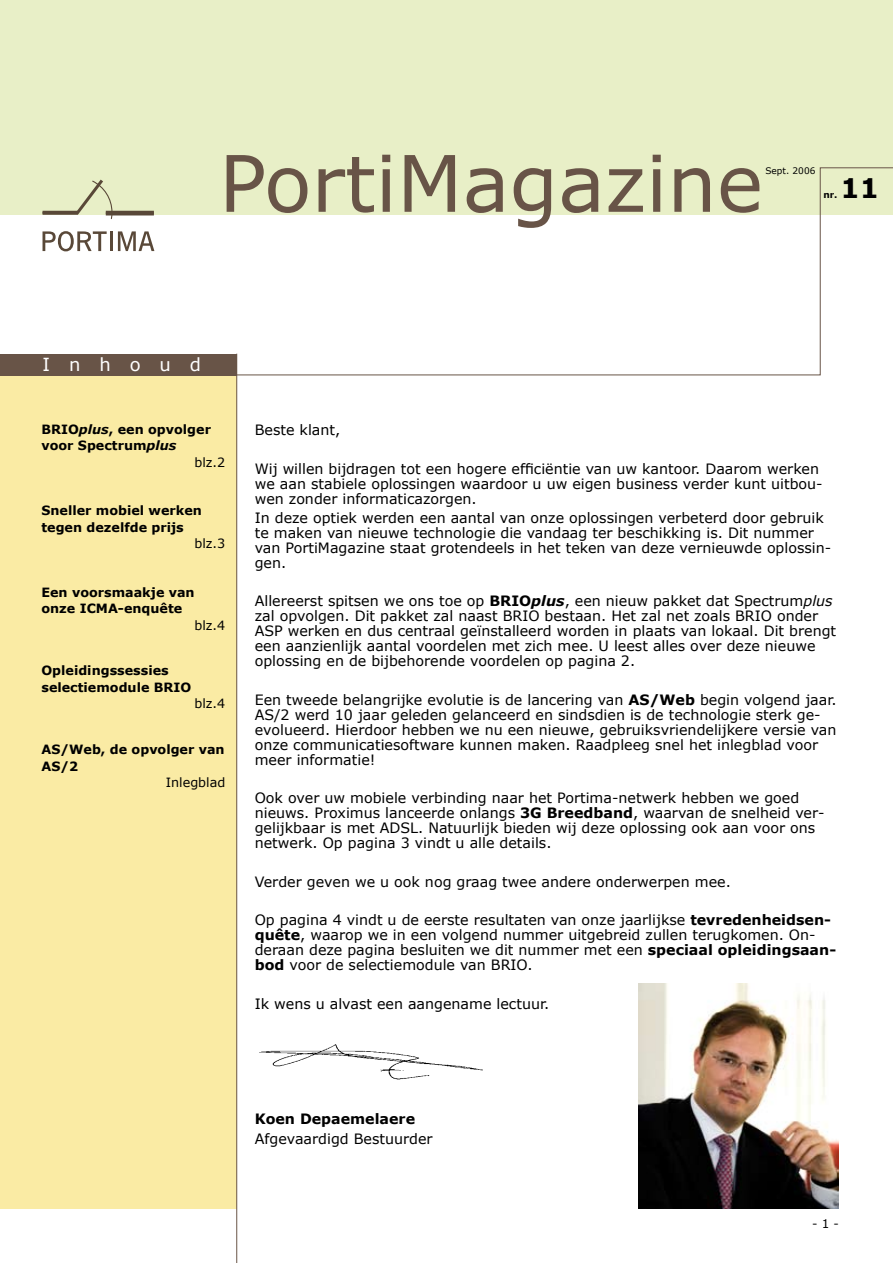
<style>
.page{position:relative;width:893px;height:1263px;background:#fff}
.page>*{position:absolute;margin:0;border:0;box-sizing:border-box;transform-origin:0 0}
.t1{font:78px "Verdana";color:#685447}
.t2{font:700 27px "Verdana";color:#000}
.t3{font:18px "Verdana";letter-spacing:1.05em;color:#fff}
.t4{font:14.25px/15px "Verdana";color:#000}
.t5{font:700 14.25px "Verdana";color:#000}
.t6{font:700 12.75px/16.5px "Verdana";color:#000}
.t7{font:12.75px "Verdana";color:#000}
.t8{font:12px "Verdana";color:#000}
.t9{font:9px "Verdana";color:#000}
.t10{font:700 9px "Verdana";color:#000}
.s1{font-style:italic}
.s2{font-weight:700}
.s3{font-weight:700;font-style:italic}
</style>
<div class="page">
<div style="left:0;top:376px;width:237px;height:833px;background:#faeba4"></div>
<div style="left:0;top:0;width:893px;height:215px;background:#e8efc7"></div>
<hr style="left:236px;top:354px;width:1px;height:909px;background:#685447">
<svg style="left:0;top:167px;width:893px;height:209px"></svg>
<div style="left:0;top:354px;width:237px;height:21px;background:#685447"></div>
<svg style="left:43px;top:231px;width:64px;height:20px"></svg>
<hr style="left:110px;top:231px;width:3px;height:20px;background:#594838">
<svg style="left:118px;top:231px;width:36px;height:20px"></svg>
<svg style="left:43px;top:180px;width:111px;height:40px"></svg>
<hr style="left:106px;top:212px;width:48px;height:3px;background:#594838">
<hr style="left:43px;top:211px;width:35px;height:3px;background:#594838">
<img style="left:259px;top:1044px;width:224px;height:36px">
<img style="left:638px;top:983px;width:201px;height:226px">
<h1 class="t1" style="left:219px;top:134px;width:546px">PortiMagazine</h1>
<p class="t9" style="left:765px;top:165px;width:52px">Sept. 2006</p>
<h2 class="t2" style="left:841px;top:171px;width:40px">11</h2>
<p class="t10" style="left:823px;top:189px;width:16px">nr.</p>
<p class="t3" style="left:43px;top:353px;width:160px">Inhoud</p>
<p class="t6" style="left:41px;top:421px;width:171px">BRIO<span class="s1">plus</span>, een opvolger</p>
<p class="t6" style="left:41px;top:437px;width:137px">voor Spectrum<span class="s1">plus</span></p>
<p class="t7" style="left:194px;top:454px;width:32px">blz.2</p>
<p class="t6" style="left:41px;top:502px;width:162px">Sneller mobiel werken tegen dezelfde prijs</p>
<p class="t7" style="left:194px;top:535px;width:32px">blz.3</p>
<p class="t6" style="left:41px;top:583px;width:155px">Een voorsmaakje van onze ICMA-enquête</p>
<p class="t7" style="left:194px;top:617px;width:32px">blz.4</p>
<p class="t6" style="left:41px;top:662px;width:151px">Opleidingssessies selectiemodule BRIO</p>
<p class="t7" style="left:194px;top:696px;width:32px">blz.4</p>
<p class="t6" style="left:41px;top:741px;width:185px">AS/Web, de opvolger van<br>AS/2</p>
<p class="t7" style="left:166px;top:775px;width:61px">Inlegblad</p>
<p class="t4" style="left:255px;top:422px;width:87px">Beste klant,</p>
<p class="t4" style="left:255px;top:460px;width:569px">Wij willen bijdragen tot een hogere efficiëntie van uw kantoor. Daarom werken we aan stabiele oplossingen waardoor u uw eigen business verder kunt uitbou&shy;wen zonder informaticazorgen.</p>
<p class="t4" style="left:255px;top:510px;width:578px">In deze optiek werden een aantal van onze oplossingen verbeterd door gebruik te maken van nieuwe technologie die vandaag ter beschikking is. Dit nummer van PortiMagazine staat grotendeels in het teken van deze vernieuwde oplossin&shy;gen.</p>
<p class="t4" style="left:255px;top:593px;width:583px">Allereerst spitsen we ons toe op <span class="s2">BRIO</span><span class="s3">plus</span>, een nieuw pakket dat Spectrum<span class="s1">plus </span>zal opvolgen. Dit pakket zal naast BRIO bestaan. Het zal net zoals BRIO onder ASP werken en dus centraal geïnstalleerd worden in plaats van lokaal. Dit brengt een aanzienlijk aantal voordelen met zich mee. U leest alles over deze nieuwe oplossing en de bijbehorende voordelen op pagina 2.</p>
<p class="t4" style="left:255px;top:692px;width:583px">Een tweede belangrijke evolutie is de lancering van <span class="s2">AS/Web</span> begin volgend jaar.<br>AS/2 werd 10 jaar geleden gelanceerd en sindsdien is de technologie sterk ge&shy;ëvolueerd. Hierdoor hebben we nu een nieuwe, gebruiksvriendelijkere versie van onze communicatiesoftware kunnen maken. Raadpleeg snel het inlegblad voor meer informatie!</p>
<p class="t4" style="left:255px;top:790px;width:571px">Ook over uw mobiele verbinding naar het Portima-netwerk hebben we goed nieuws. Proximus lanceerde onlangs <span class="s2">3G Breedband</span>, waarvan de snelheid ver&shy;gelijkbaar is met ADSL. Natuurlijk bieden wij deze oplossing ook aan voor ons netwerk. Op pagina 3 vindt u alle details.</p>
<p class="t4" style="left:255px;top:874px;width:478px">Verder geven we u ook nog graag twee andere onderwerpen mee.</p>
<p class="t4" style="left:255px;top:912px;width:583px">Op pagina 4 vindt u de eerste resultaten van onze jaarlijkse <span class="s2">tevredenheidsen&shy;quête</span>, waarop we in een volgend nummer uitgebreid zullen terugkomen. On&shy;deraan deze pagina besluiten we dit nummer met een <span class="s2">speciaal opleidingsaan&shy;bod</span> voor de selectiemodule van BRIO.</p>
<p class="t4" style="left:255px;top:996px;width:296px">Ik wens u alvast een aangename lectuur.</p>
<p class="t5" style="left:255px;top:1110px;width:162px">Koen Depaemelaere</p>
<p class="t4" style="left:255px;top:1130px;width:179px">Afgevaardigd Bestuurder</p>
<p class="t8" style="left:812px;top:1216px;width:28px">- -</p>
</div>
